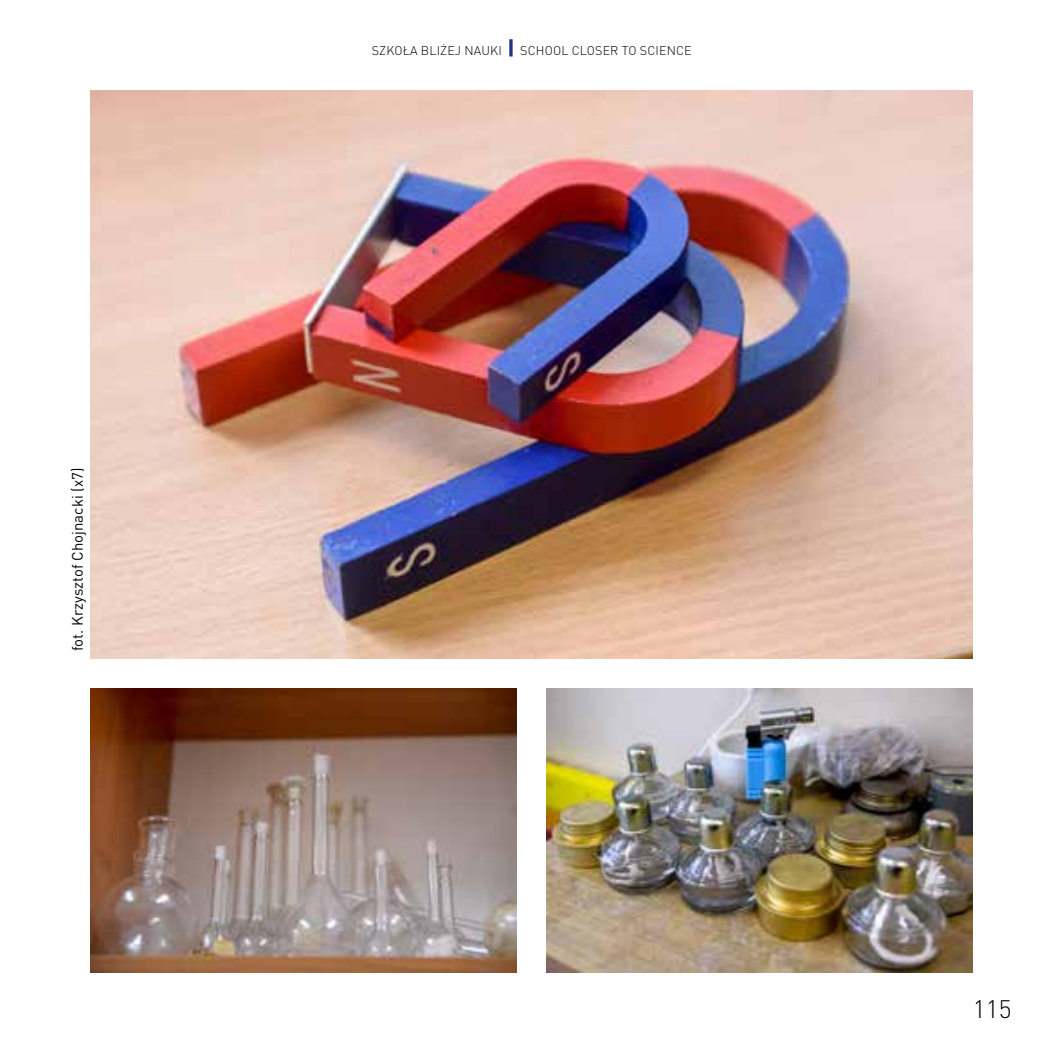
<style>
.page{position:relative;width:1063px;height:1063px;background:#fff}
.page>*{position:absolute;margin:0;border:0;box-sizing:border-box;transform-origin:0 0}
.t1{font:300 25px "DIN Pro Pl";color:#000}
.t2{font:15px "DIN Pro Pl";color:#000}
.t3{font:300 12.5px "DIN Pro Pl";letter-spacing:.01em;color:#000}
.s1{font-weight:900;font-size:20px;color:#243282}
</style>
<div class="page">
<img style="left:90px;top:90px;width:883px;height:568px">
<img style="left:90px;top:688px;width:426px;height:285px">
<img style="left:546px;top:688px;width:427px;height:285px">
<p class="t2" style="left:68px;top:651px;width:185px;rotate:-90deg">fot. Krzysztof Chojnacki (x7)</p>
<p class="t3" style="left:372px;top:42px;width:321px">SZKOŁA BLIŻEJ NAUKI <span class="s1">|</span> SCHOOL CLOSER TO SCIENCE</p>
<h1 class="t1" style="left:973px;top:994px;width:40px">115</h1>
</div>
